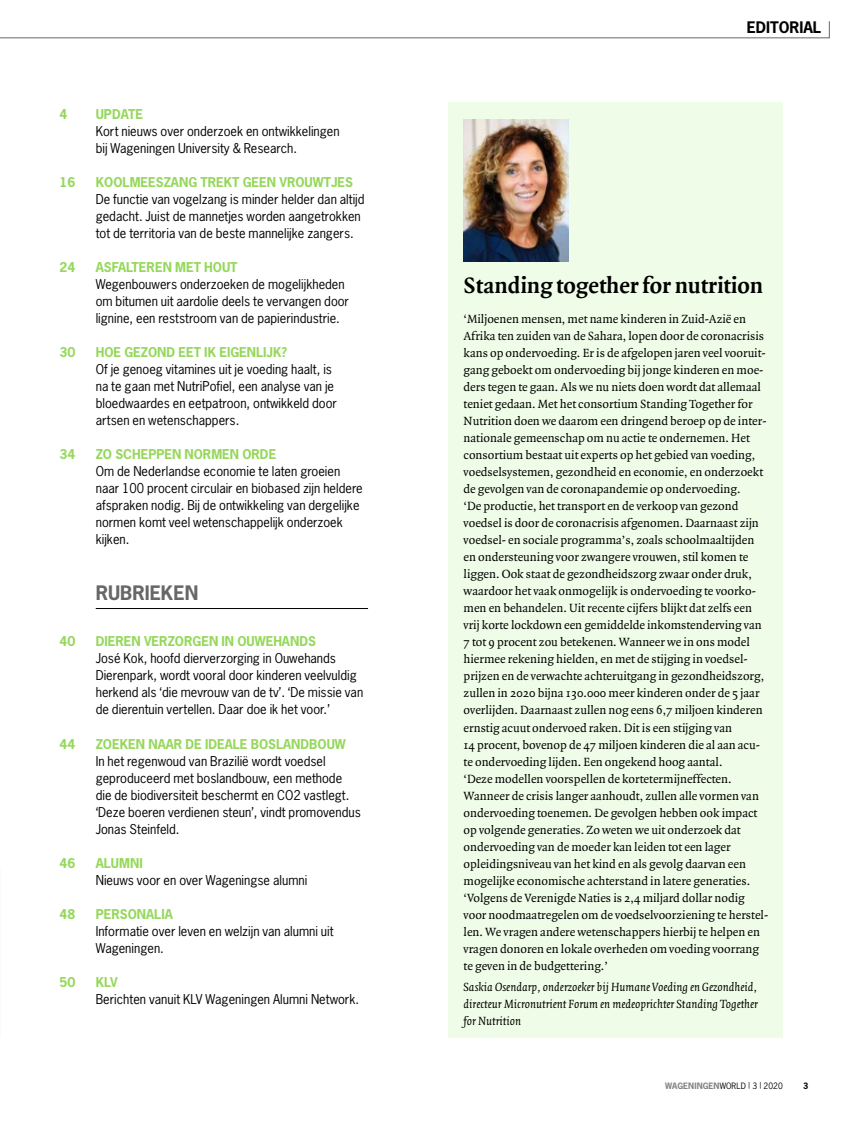
<style>
.page{position:relative;width:851px;height:1127px;background:#fff}
.page>*{position:absolute;margin:0;border:0;box-sizing:border-box;transform-origin:0 0}
.t1{font:700 24px "Quadraat OT";color:#000}
.t2{font:700 18.75px "News Gothic Std";color:#676767}
.t3{font:700 15px "News Gothic Std";color:#000}
.t4{font:12.75px/17px "Quadraat OT";color:#000}
.t5{font:12.75px/17px "News Gothic Std";color:#000}
.t6{font:700 12.75px "News Gothic Std";color:#95d85b}
.t7{font:italic 12.75px/17px "Quadraat OT";color:#000;text-align:justify}
.t8{font:700 8.25px "News Gothic Std";letter-spacing:.01em;color:#818181}
.t9{font:700 8.25px "News Gothic Std";color:#000}
.s1{font-weight:400;color:#000}
</style>
<div class="page">
<div style="left:448px;top:102px;width:334px;height:935px;background:#effce7"></div>
<hr style="left:96px;top:608px;width:272px;height:1px;background:#000">
<img style="left:463px;top:119px;width:105px;height:142px">
<svg style="left:0;top:21px;width:829px;height:17px"></svg>
<p class="t6" style="left:60px;top:106px;width:9px">4</p>
<p class="t6" style="left:60px;top:174px;width:17px">16</p>
<p class="t6" style="left:60px;top:259px;width:17px">24</p>
<p class="t6" style="left:60px;top:344px;width:17px">30</p>
<p class="t6" style="left:60px;top:446px;width:17px">34</p>
<p class="t6" style="left:60px;top:633px;width:17px">40</p>
<p class="t6" style="left:60px;top:735px;width:17px">44</p>
<p class="t6" style="left:60px;top:854px;width:17px">46</p>
<p class="t6" style="left:60px;top:905px;width:17px">48</p>
<p class="t6" style="left:60px;top:973px;width:17px">50</p>
<p class="t6" style="left:96px;top:106px;width:49px">UPDATE</p>
<p class="t5" style="left:96px;top:123px;width:245px">Kort nieuws over onderzoek en ontwikkelingen bij Wageningen University &amp; Research.</p>
<p class="t6" style="left:96px;top:174px;width:259px">KOOLMEESZANG TREKT GEEN VROUWTJES</p>
<p class="t5" style="left:96px;top:191px;width:270px">De functie van vogelzang is minder helder dan altijd gedacht. Juist de mannetjes worden aangetrokken tot de territoria van de beste mannelijke zangers.</p>
<p class="t6" style="left:96px;top:259px;width:143px">ASFALTEREN MET HOUT</p>
<p class="t5" style="left:96px;top:276px;width:255px">Wegenbouwers onderzoeken de mogelijkheden om bitumen uit aardolie deels te vervangen door lignine, een reststroom van de papierindustrie.</p>
<p class="t6" style="left:96px;top:344px;width:193px">HOE GEZOND EET IK EIGENLIJK?</p>
<p class="t5" style="left:96px;top:361px;width:243px">Of je genoeg vitamines uit je voeding haalt, is na te gaan met NutriPofiel, een analyse van je bloedwaardes en eetpatroon, ontwikkeld door artsen en wetenschappers.</p>
<p class="t6" style="left:96px;top:446px;width:182px">ZO SCHEPPEN NORMEN ORDE</p>
<p class="t5" style="left:96px;top:463px;width:268px">Om de Nederlandse economie te laten groeien naar 100 procent circulair en biobased zijn heldere afspraken nodig. Bij de ontwikkeling van dergelijke normen komt veel wetenschappelijk onderzoek kijken.</p>
<h2 class="t2" style="left:96px;top:580px;width:104px">RUBRIEKEN</h2>
<p class="t6" style="left:96px;top:633px;width:222px">DIEREN VERZORGEN IN OUWEHANDS</p>
<p class="t5" style="left:96px;top:650px;width:269px">José Kok, hoofd dierverzorging in Ouwehands Dierenpark, wordt vooral door kinderen veelvuldig herkend als ‘die mevrouw van de tv’. ‘De missie van de dierentuin vertellen. Daar doe ik het voor.’</p>
<p class="t6" style="left:96px;top:735px;width:251px">ZOEKEN NAAR DE IDEALE BOSLANDBOUW</p>
<p class="t5" style="left:96px;top:752px;width:266px">In het regenwoud van Brazilië wordt voedsel geproduceerd met boslandbouw, een methode die de biodiversiteit beschermt en CO2 vastlegt. ‘Deze boeren verdienen steun’, vindt promovendus Jonas Steinfeld.</p>
<p class="t6" style="left:96px;top:854px;width:48px">ALUMNI</p>
<p class="t5" style="left:96px;top:871px;width:213px">Nieuws voor en over Wageningse alumni</p>
<p class="t6" style="left:96px;top:905px;width:79px">PERSONALIA</p>
<p class="t5" style="left:96px;top:922px;width:239px">Informatie over leven en welzijn van alumni uit<br>Wageningen.</p>
<p class="t6" style="left:96px;top:973px;width:24px">KLV</p>
<p class="t5" style="left:96px;top:990px;width:265px">Berichten vanuit KLV Wageningen Alumni Network.</p>
<p class="t3" style="left:746px;top:17px;width:76px">EDITORIAL</p>
<h1 class="t1" style="left:463px;top:272px;width:301px">Standing together for nutrition</h1>
<p class="t4" style="left:463px;top:311px;width:306px">‘Miljoenen mensen, met name kinderen in Zuid-Azië en Afrika ten zuiden van de Sahara, lopen door de coronacrisis kans op ondervoeding. Er is de afgelopen jaren veel vooruit&shy;gang geboekt om ondervoeding bij jonge kinderen en moe&shy;ders tegen te gaan. Als we nu niets doen wordt dat allemaal teniet gedaan. Met het consortium Standing Together for Nutrition doen we daarom een dringend beroep op de inter&shy;nationale gemeenschap om nu actie te ondernemen. Het consortium bestaat uit experts op het gebied van voeding, voedselsystemen, gezondheid en economie, en onderzoekt de gevolgen van de coronapandemie op ondervoeding.<br>‘De productie, het transport en de verkoop van gezond voedsel is door de coronacrisis afgenomen. Daarnaast zijn voedsel- en sociale programma’s, zoals schoolmaaltijden en ondersteuning voor zwangere vrouwen, stil komen te liggen. Ook staat de gezondheidszorg zwaar onder druk, waardoor het vaak onmogelijk is ondervoeding te voorko&shy;men en behandelen. Uit recente cijfers blijkt dat zelfs een vrij korte lockdown een gemiddelde inkomstenderving van 7 tot 9 procent zou betekenen. Wanneer we in ons model hiermee rekening hielden, en met de stijging in voedsel&shy;prijzen en de verwachte achteruitgang in gezondheidszorg, zullen in 2020 bijna 130.000 meer kinderen onder de 5 jaar overlijden. Daarnaast zullen nog eens 6,7 miljoen kinderen ernstig acuut ondervoed raken. Dit is een stijging van<br>14 procent, bovenop de 47 miljoen kinderen die al aan acu&shy;te ondervoeding lijden. Een ongekend hoog aantal.<br>‘Deze modellen voorspellen de kortetermijneffecten.<br>Wanneer de crisis langer aanhoudt, zullen alle vormen van ondervoeding toenemen. De gevolgen hebben ook impact op volgende generaties. Zo weten we uit onderzoek dat ondervoeding van de moeder kan leiden tot een lager opleidingsniveau van het kind en als gevolg daarvan een mogelijke economische achterstand in latere generaties. ‘Volgens de Verenigde Naties is 2,4 miljard dollar nodig voor noodmaatregelen om de voedselvoorziening te herstel&shy;len. We vragen andere wetenschappers hierbij te helpen en vragen donoren en lokale overheden om voeding voorrang te geven in de budgettering.’</p>
<p class="t7" style="left:463px;top:979px;width:296px">Saskia Osendarp, onderzoeker bij Humane Voeding en Gezondheid, directeur Micronutrient Forum en medeoprichter Standing Together for Nutrition</p>
<p class="t8" style="left:665px;top:1080px;width:119px">WAGENINGEN<span class="s1">WORLD</span> <sup>|</sup> <span class="s1">3</span> <sup>|</sup> <span class="s1">2020</span></p>
<p class="t9" style="left:803px;top:1080px;width:7px">3</p>
</div>
